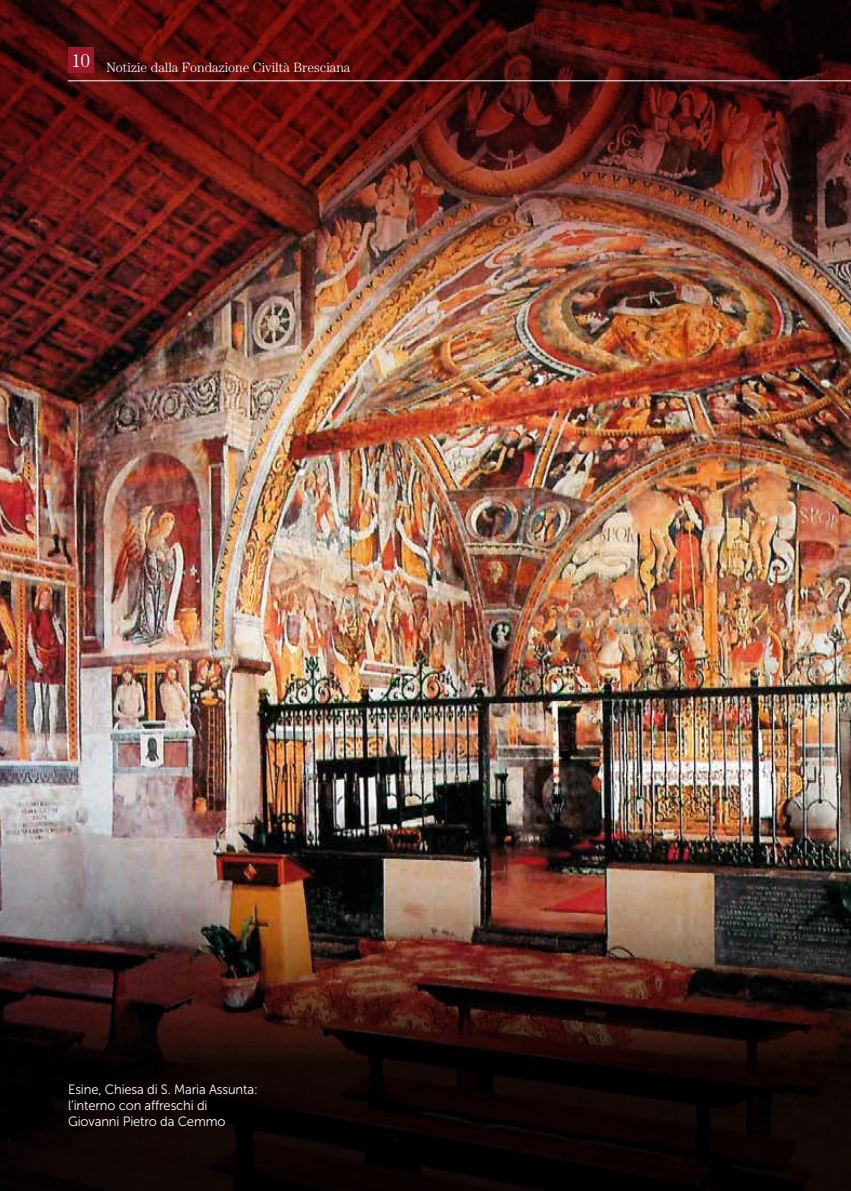
<style>
.page{position:relative;width:851px;height:1191px;background:#fff}
.page>*{position:absolute;margin:0;border:0;box-sizing:border-box;transform-origin:0 0}
.t1{font:300 18.75px "Century";color:#fff}
.t2{font:13.5px/16.2px "Museo Sans 300";letter-spacing:-.01em;color:#fff;scale:.96 1}
.t3{font:300 13.5px "Century";color:#fff}
</style>
<div class="page">
<img style="left:0;top:425px;width:850px;height:340px">
<img style="left:0;top:765px;width:850px;height:426px">
<img style="left:0;top:0;width:850px;height:425px">
<hr style="left:68px;top:80px;width:782px;height:1px;background:#fff">
<div style="left:68px;top:47px;width:26px;height:25px;background:#9a1829"></div>
<h1 class="t1" style="left:71px;top:50px;width:20px">10</h1>
<p class="t3" style="left:106px;top:60px;width:245px">Notizie dalla Fondazione Civiltà Bresciana</p>
<p class="t2" style="left:68px;top:1081px;width:199px">Esine, Chiesa di S. Maria Assunta: l’interno con affreschi di<br>Giovanni Pietro da Cemmo</p>
</div>
